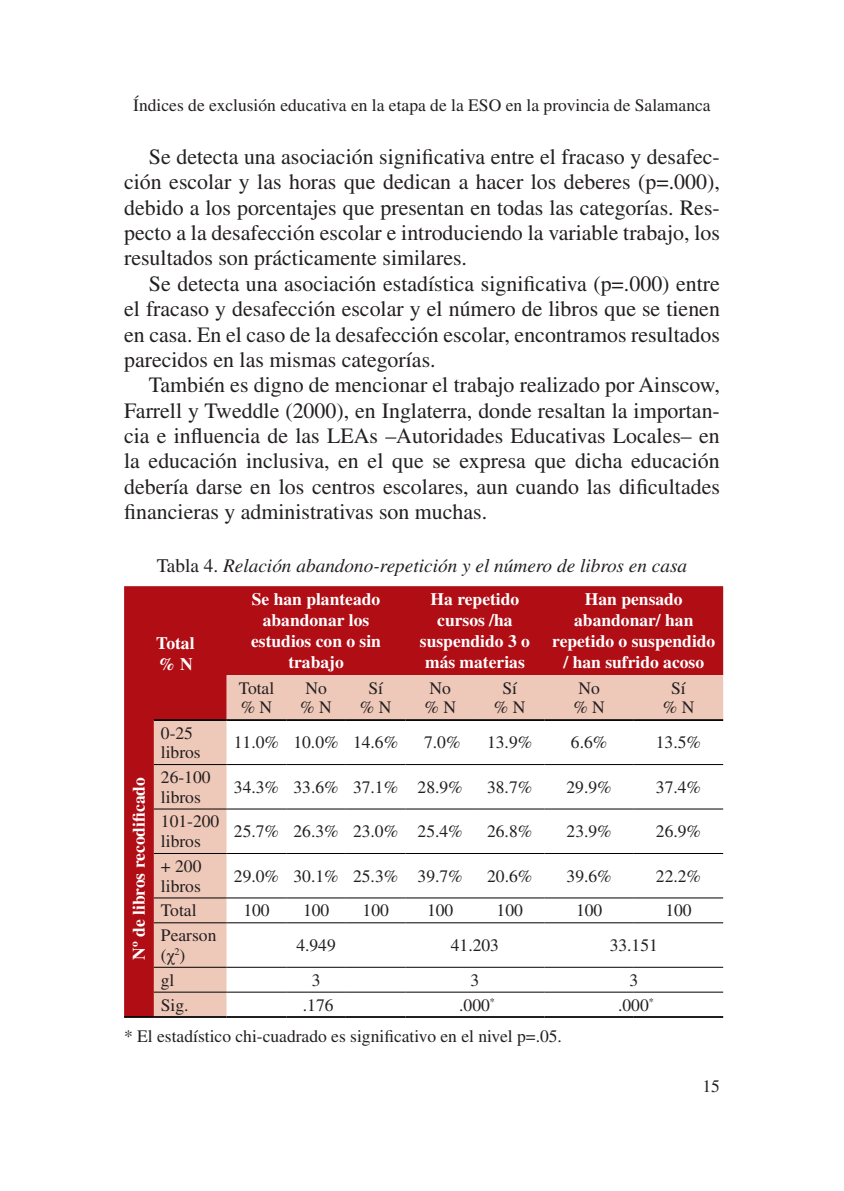
<style>
.page{position:relative;width:844px;height:1191px;background:#fff}
.page>*{position:absolute;margin:0;border:0;box-sizing:border-box;transform-origin:0 0}
.t1{font:21.88px/25.4px "Times LT Std";color:#231f20;text-align:justify}
.t2{font:italic 19.25px "Times LT Std";color:#231f20}
.t3{font:17.5px/19.6px "Times LT Std";color:#231f20}
.t4{font:700 17.5px/21px "Times LT Std";color:#fff;text-align:center}
.s1{font-style:normal}
.s2{font-family:"Times New Roman"}
</style>
<div class="page">
<svg style="left:124px;top:586px;width:599px;height:430px;fill:#b00d15"></svg>
<svg style="left:154px;top:675px;width:569px;height:341px;fill:#eec8b8"></svg>
<svg style="left:227px;top:721px;width:496px;height:295px"></svg>
<hr style="left:154px;top:764px;width:73px;height:1px;background:#000">
<hr style="left:227px;top:764px;width:59px;height:1px;background:#000">
<hr style="left:286px;top:764px;width:60px;height:1px;background:#000">
<hr style="left:346px;top:764px;width:59px;height:1px;background:#000">
<hr style="left:405px;top:764px;width:70px;height:1px;background:#000">
<hr style="left:475px;top:764px;width:69px;height:1px;background:#000">
<hr style="left:544px;top:764px;width:89px;height:1px;background:#000">
<hr style="left:633px;top:764px;width:90px;height:1px;background:#000">
<hr style="left:154px;top:808px;width:73px;height:1px;background:#000">
<hr style="left:227px;top:808px;width:59px;height:1px;background:#000">
<hr style="left:286px;top:808px;width:60px;height:1px;background:#000">
<hr style="left:346px;top:808px;width:59px;height:1px;background:#000">
<hr style="left:405px;top:808px;width:70px;height:1px;background:#000">
<hr style="left:475px;top:808px;width:69px;height:1px;background:#000">
<hr style="left:544px;top:808px;width:89px;height:1px;background:#000">
<hr style="left:633px;top:808px;width:90px;height:1px;background:#000">
<hr style="left:154px;top:853px;width:73px;height:1px;background:#000">
<hr style="left:227px;top:853px;width:59px;height:1px;background:#000">
<hr style="left:286px;top:853px;width:60px;height:1px;background:#000">
<hr style="left:346px;top:853px;width:59px;height:1px;background:#000">
<hr style="left:405px;top:853px;width:70px;height:1px;background:#000">
<hr style="left:475px;top:853px;width:69px;height:1px;background:#000">
<hr style="left:544px;top:853px;width:89px;height:1px;background:#000">
<hr style="left:633px;top:853px;width:90px;height:1px;background:#000">
<hr style="left:154px;top:897px;width:73px;height:1px;background:#000">
<hr style="left:227px;top:897px;width:59px;height:1px;background:#000">
<hr style="left:286px;top:897px;width:60px;height:1px;background:#000">
<hr style="left:346px;top:897px;width:59px;height:1px;background:#000">
<hr style="left:405px;top:897px;width:70px;height:1px;background:#000">
<hr style="left:475px;top:897px;width:69px;height:1px;background:#000">
<hr style="left:544px;top:897px;width:89px;height:1px;background:#000">
<hr style="left:633px;top:897px;width:90px;height:1px;background:#000">
<hr style="left:154px;top:922px;width:73px;height:1px;background:#000">
<hr style="left:227px;top:922px;width:59px;height:1px;background:#000">
<hr style="left:286px;top:922px;width:60px;height:1px;background:#000">
<hr style="left:346px;top:922px;width:59px;height:1px;background:#000">
<hr style="left:405px;top:922px;width:70px;height:1px;background:#000">
<hr style="left:475px;top:922px;width:69px;height:1px;background:#000">
<hr style="left:544px;top:922px;width:89px;height:1px;background:#000">
<hr style="left:633px;top:922px;width:90px;height:1px;background:#000">
<hr style="left:154px;top:966px;width:73px;height:1px;background:#000">
<hr style="left:227px;top:966px;width:59px;height:1px;background:#000">
<hr style="left:286px;top:966px;width:60px;height:1px;background:#000">
<hr style="left:346px;top:966px;width:59px;height:1px;background:#000">
<hr style="left:405px;top:966px;width:70px;height:1px;background:#000">
<hr style="left:475px;top:966px;width:69px;height:1px;background:#000">
<hr style="left:544px;top:966px;width:89px;height:1px;background:#000">
<hr style="left:633px;top:966px;width:90px;height:1px;background:#000">
<hr style="left:154px;top:991px;width:73px;height:1px;background:#000">
<hr style="left:227px;top:991px;width:59px;height:1px;background:#000">
<hr style="left:286px;top:991px;width:60px;height:1px;background:#000">
<hr style="left:346px;top:991px;width:59px;height:1px;background:#000">
<hr style="left:405px;top:991px;width:70px;height:1px;background:#000">
<hr style="left:475px;top:991px;width:69px;height:1px;background:#000">
<hr style="left:544px;top:991px;width:89px;height:1px;background:#000">
<hr style="left:633px;top:991px;width:90px;height:1px;background:#000">
<hr style="left:124px;top:1016px;width:30px;height:1px;background:#000">
<hr style="left:154px;top:1016px;width:73px;height:1px;background:#000">
<hr style="left:227px;top:1016px;width:59px;height:1px;background:#000">
<hr style="left:286px;top:1016px;width:60px;height:1px;background:#000">
<hr style="left:346px;top:1016px;width:59px;height:1px;background:#000">
<hr style="left:405px;top:1016px;width:70px;height:1px;background:#000">
<hr style="left:475px;top:1016px;width:69px;height:1px;background:#000">
<hr style="left:544px;top:1016px;width:89px;height:1px;background:#000">
<hr style="left:633px;top:1016px;width:90px;height:1px;background:#000">
<hr style="left:154px;top:719px;width:73px;height:2px;background:#000">
<hr style="left:227px;top:719px;width:59px;height:2px;background:#000">
<hr style="left:286px;top:719px;width:60px;height:2px;background:#000">
<hr style="left:346px;top:719px;width:59px;height:2px;background:#000">
<hr style="left:405px;top:719px;width:70px;height:2px;background:#000">
<hr style="left:475px;top:719px;width:69px;height:2px;background:#000">
<hr style="left:544px;top:719px;width:89px;height:2px;background:#000">
<hr style="left:633px;top:719px;width:90px;height:2px;background:#000">
<p class="t3" style="left:133px;top:95px;width:578px">Índices de exclusión educativa en la etapa de la ESO en la provincia de Salamanca</p>
<p class="t1" style="left:124px;top:144px;width:597px;text-indent:25px">Se detecta una asociación significativa entre el fracaso y desafec&shy;ción escolar y las horas que dedican a hacer los deberes (p=.000), debido a los porcentajes que presentan en todas las categorías. Res&shy;pecto a la desafección escolar e introduciendo la variable trabajo, los resultados son prácticamente similares.</p>
<p class="t1" style="left:124px;top:271px;width:597px;text-indent:25px">Se detecta una asociación estadística significativa (p=.000) entre el fracaso y desafección escolar y el número de libros que se tienen en casa. En el caso de la desafección escolar, encontramos resultados parecidos en las mismas categorías.</p>
<p class="t1" style="left:124px;top:372px;width:597px;text-indent:25px">También es digno de mencionar el trabajo realizado por Ainscow, Farrell y Tweddle (2000), en Inglaterra, donde resaltan la importan&shy;cia e influencia de las LEAs –Autoridades Educativas Locales– en la educación inclusiva, en el que se expresa que dicha educación debería darse en los centros escolares, aun cuando las dificultades financieras y administrativas son muchas.</p>
<p class="t2" style="left:157px;top:555px;width:532px"><span class="s1">Tabla 4.</span> Relación abandono-repetición y el número de libros en casa</p>
<p class="t4" style="left:156px;top:632px;width:40px;text-align:left">Total % N</p>
<p class="t4" style="left:251px;top:588px;width:131px">Se han planteado abandonar los estudios con o sin trabajo</p>
<p class="t4" style="left:420px;top:588px;width:111px">Ha repetido cursos /ha suspendido 3 o más materias</p>
<p class="t4" style="left:552px;top:588px;width:165px">Han pensado abandonar/ han repetido o suspendido / han sufrido acoso</p>
<p class="t3" style="left:239px;top:678px;width:37px">Total</p>
<p class="t3" style="left:305px;top:678px;width:23px">No</p>
<p class="t3" style="left:368px;top:678px;width:16px">Sí</p>
<p class="t3" style="left:429px;top:678px;width:23px">No</p>
<p class="t3" style="left:502px;top:678px;width:16px">Sí</p>
<p class="t3" style="left:578px;top:678px;width:23px">No</p>
<p class="t3" style="left:671px;top:678px;width:16px">Sí</p>
<p class="t3" style="left:240px;top:697px;width:33px">% N</p>
<p class="t3" style="left:300px;top:697px;width:33px">% N</p>
<p class="t3" style="left:360px;top:697px;width:33px">% N</p>
<p class="t3" style="left:424px;top:697px;width:33px">% N</p>
<p class="t3" style="left:494px;top:697px;width:33px">% N</p>
<p class="t3" style="left:573px;top:697px;width:33px">% N</p>
<p class="t3" style="left:662px;top:697px;width:33px">% N</p>
<p class="t3" style="left:161px;top:722px;width:41px">0-25 libros</p>
<p class="t3" style="left:234px;top:732px;width:166px">11.0% 10.0% 14.6%</p>
<p class="t3" style="left:424px;top:732px;width:38px">7.0%</p>
<p class="t3" style="left:487px;top:732px;width:47px">13.9%</p>
<p class="t3" style="left:570px;top:732px;width:38px">6.6%</p>
<p class="t3" style="left:655px;top:732px;width:47px">13.5%</p>
<p class="t3" style="left:161px;top:767px;width:51px">26-100 libros</p>
<p class="t3" style="left:234px;top:777px;width:230px">34.3% 33.6% 37.1% 28.9%</p>
<p class="t3" style="left:487px;top:777px;width:47px">38.7%</p>
<p class="t3" style="left:566px;top:777px;width:47px">29.9%</p>
<p class="t3" style="left:655px;top:777px;width:47px">37.4%</p>
<p class="t3" style="left:161px;top:811px;width:60px">101-200 libros</p>
<p class="t3" style="left:234px;top:821px;width:230px">25.7% 26.3% 23.0% 25.4%</p>
<p class="t3" style="left:487px;top:821px;width:47px">26.8%</p>
<p class="t3" style="left:566px;top:821px;width:47px">23.9%</p>
<p class="t3" style="left:655px;top:821px;width:47px">26.9%</p>
<p class="t3" style="left:161px;top:856px;width:42px">+ 200 libros</p>
<p class="t3" style="left:234px;top:866px;width:230px">29.0% 30.1% 25.3% 39.7%</p>
<p class="t3" style="left:487px;top:866px;width:47px">20.6%</p>
<p class="t3" style="left:566px;top:866px;width:47px">39.6%</p>
<p class="t3" style="left:655px;top:866px;width:47px">22.2%</p>
<p class="t3" style="left:161px;top:900px;width:37px">Total</p>
<p class="t3" style="left:243px;top:900px;width:28px">100</p>
<p class="t3" style="left:303px;top:900px;width:28px">100</p>
<p class="t3" style="left:362px;top:900px;width:28px">100</p>
<p class="t3" style="left:427px;top:900px;width:28px">100</p>
<p class="t3" style="left:496px;top:900px;width:28px">100</p>
<p class="t3" style="left:576px;top:900px;width:28px">100</p>
<p class="t3" style="left:665px;top:900px;width:28px">100</p>
<p class="t3" style="left:161px;top:925px;width:57px">Pearson (<span class="s2">χ</span><sup>2</sup>)</p>
<p class="t3" style="left:296px;top:935px;width:41px">4.949</p>
<p class="t3" style="left:450px;top:935px;width:50px">41.203</p>
<p class="t3" style="left:609px;top:935px;width:50px">33.151</p>
<p class="t3" style="left:161px;top:970px;width:15px">gl</p>
<p class="t3" style="left:311px;top:970px;width:10px">3</p>
<p class="t3" style="left:470px;top:970px;width:10px">3</p>
<p class="t3" style="left:629px;top:970px;width:10px">3</p>
<p class="t3" style="left:161px;top:994px;width:29px">Sig.</p>
<p class="t3" style="left:303px;top:994px;width:32px">.176</p>
<p class="t3" style="left:459px;top:994px;width:37px">.000<sup>*</sup></p>
<p class="t3" style="left:618px;top:994px;width:37px">.000<sup>*</sup></p>
<p class="t3" style="left:124px;top:1026px;width:439px">* El estadístico chi-cuadrado es significativo en el nivel p=.05.</p>
<p class="t4" style="left:128px;top:960px;width:184px;rotate:-90deg">Nº de libros recodificado</p>
<p class="t3" style="left:702px;top:1076px;width:19px">15</p>
</div>
